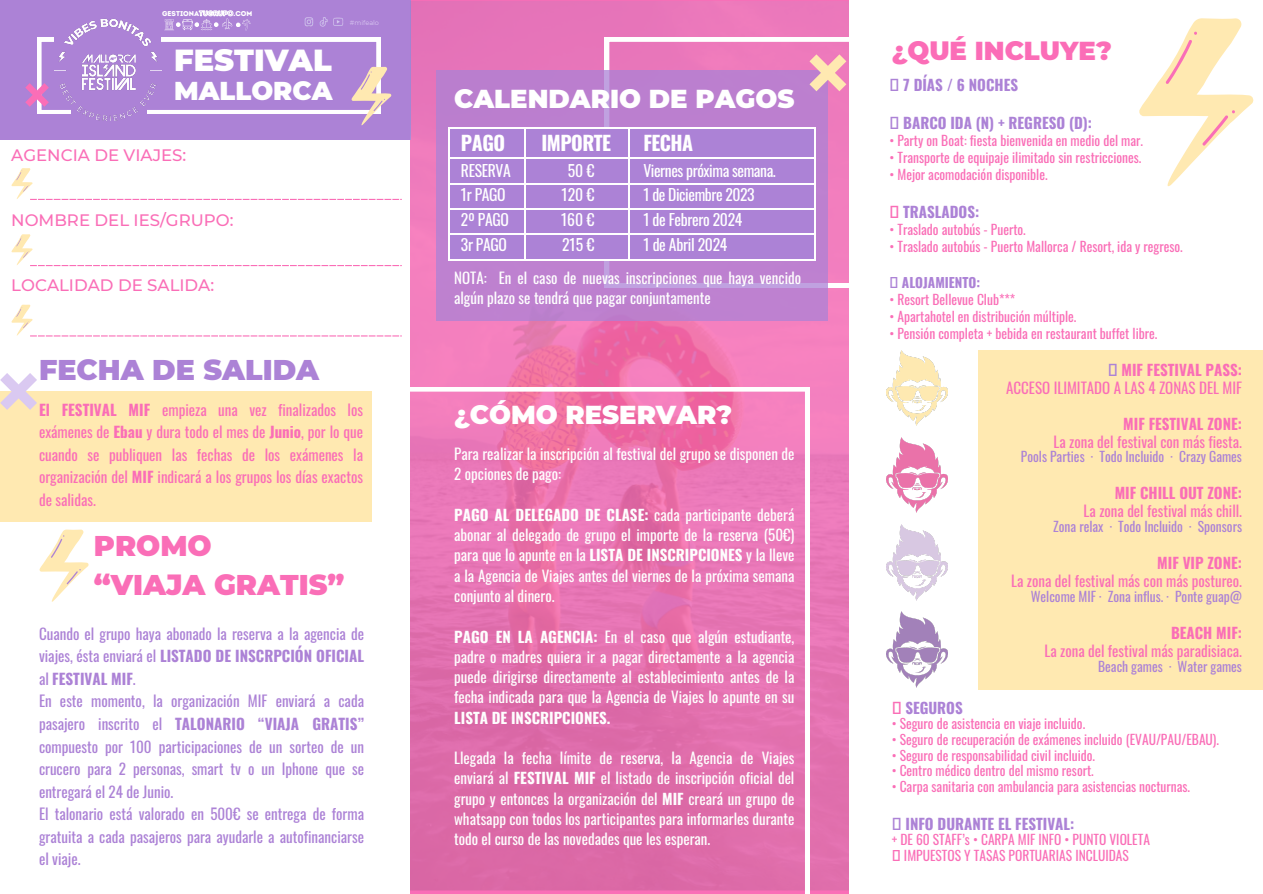
<style>
.page{position:relative;width:1263px;height:894px;background:#fff}
.page>*{position:absolute;margin:0;border:0;box-sizing:border-box;transform-origin:0 0}
.t1{font:900 30.45px "Montserrat";color:#fff}
.t2{font:900 28.5px/39.3px "Montserrat";color:#fa6eb7}
.t3{font:900 28.5px "Montserrat";color:#ac82d6}
.t4{font:900 25.95px "Montserrat";color:#fff}
.t5{font:900 25.95px "Montserrat";color:#fb6db7}
.t6{font:900 25.8px "Montserrat";color:#fff}
.t7{font:700 19.95px "Oswald";letter-spacing:-.025em;color:#fff}
.t8{font:500 16.5px "Montserrat";color:#fa6eb7}
.t9{font:15.6px/24.8px "Oswald";letter-spacing:-.02em;color:#fff}
.t10{font:15.6px/24.8px "Oswald";color:#fff;text-align:center}
.t11{font:15px/20.2px "Oswald";color:#fefefe;text-align:justify}
.t12{font:15px/22.5px "Oswald";color:#ac82d6}
.t13{font:15px/22.5px "Oswald";color:#fa6eb7;text-align:right}
.t14{font:700 15px "Oswald";color:#ac82d6}
.t15{font:700 15px "Oswald";color:#fa6eb7}
.t16{font:13.5px "Oswald";color:#fa6eb7}
.t17{font:13.5px "Oswald";color:#ac82d6}
.t18{font:700 13.5px "Oswald";color:#ac82d6}
.t19{font:7.05px "Intro Rust Base";color:#fff}
.t20{font:6.6px "Montserrat";color:#dac9f1}
.s1{color:rgb(0 0 0/0)}
.s2{font-weight:700}
</style>
<div class="page">
<div style="left:0;top:0;width:411px;height:139px;background:#ac82d6"></div>
<svg style="left:39px;top:529px;width:50px;height:73px"></svg>
<img style="left:411px;top:0;width:438px;height:889px">
<svg style="left:605px;top:37px;width:244px;height:250px"></svg>
<svg style="left:410px;top:387px;width:399px;height:506px"></svg>
<div style="left:0;top:391px;width:371px;height:130px;background:#ffe9b1"></div>
<svg style="left:0;top:373px;width:37px;height:37px"></svg>
<svg style="left:11px;top:168px;width:391px;height:32px"></svg>
<svg style="left:11px;top:234px;width:391px;height:32px"></svg>
<svg style="left:11px;top:304px;width:391px;height:32px"></svg>
<div style="left:436px;top:70px;width:392px;height:250px;background:#bd80cf"></div>
<svg style="left:809px;top:54px;width:37px;height:37px"></svg>
<div style="left:448px;top:127px;width:368px;height:134px;background:#ac82d6"></div>
<hr style="left:448px;top:127px;width:2px;height:134px;background:#fff">
<hr style="left:525px;top:128px;width:1px;height:133px;background:#fff">
<hr style="left:628px;top:128px;width:2px;height:133px;background:#fff">
<hr style="left:814px;top:128px;width:2px;height:133px;background:#fff">
<hr style="left:450px;top:127px;width:366px;height:1px;background:#fff">
<hr style="left:450px;top:157px;width:366px;height:2px;background:#fff">
<hr style="left:450px;top:183px;width:366px;height:1px;background:#fff">
<hr style="left:450px;top:208px;width:366px;height:2px;background:#fff">
<hr style="left:450px;top:234px;width:366px;height:1px;background:#fff">
<hr style="left:450px;top:259px;width:366px;height:2px;background:#fff">
<svg style="left:1139px;top:18px;width:115px;height:169px"></svg>
<div style="left:978px;top:350px;width:285px;height:339px;background:#ffe9b1"></div>
<img style="left:886px;top:350px;width:62px;height:75px">
<img style="left:886px;top:437px;width:62px;height:75px">
<img style="left:886px;top:524px;width:62px;height:76px">
<img style="left:886px;top:611px;width:62px;height:76px">
<svg style="left:25px;top:10px;width:367px;height:116px"></svg>
<h6 class="t19" style="left:162px;top:9px;width:92px">GESTIONA<span class="s1">TUGRUPO</span>.COM</h6>
<h4 class="t1" style="left:174px;top:42px;width:159px">FESTIVAL</h4>
<h4 class="t6" style="left:174px;top:75px;width:160px">MALLORCA</h4>
<h3 class="t20" style="left:350px;top:19px;width:31px">#mifealo</h3>
<p class="t8" style="left:11px;top:145px;width:177px">AGENCIA DE VIAJES:</p>
<p class="t8" style="left:11px;top:210px;width:224px">NOMBRE DEL IES/GRUPO:</p>
<p class="t8" style="left:11px;top:275px;width:204px">LOCALIDAD DE SALIDA:</p>
<p class="t3" style="left:39px;top:352px;width:282px">FECHA DE SALIDA</p>
<p class="t13" style="left:39px;top:397px;width:326px;text-align:justify"><span class="s2">El FESTIVAL MIF</span> empieza una vez finalizados los exámenes de <span class="s2">Ebau</span> y dura todo el mes de <span class="s2">Junio</span>, por lo que cuando se publiquen las fechas de los exámenes la organización del <span class="s2">MIF</span> indicará a los grupos los días exactos de salidas.</p>
<p class="t2" style="left:94px;top:526px;width:252px">PROMO<br>“VIAJA GRATIS”</p>
<h1 class="t12" style="left:39px;top:621px;width:327px">Cuando el grupo haya abonado la reserva a la agencia de viajes, ésta enviará el <span class="s2">LISTADO DE INSCRPCIÓN OFICIAL </span>al <span class="s2">FESTIVAL MIF</span>.<br>En este momento, la organización MIF enviará a cada pasajero inscrito el <span class="s2">TALONARIO “VIAJA GRATIS” </span>compuesto por 100 participaciones de un sorteo de un crucero para 2 personas, smart tv o un Iphone que se entregará el 24 de Junio.<br>El talonario está valorado en 500€ se entrega de forma gratuita a cada pasajeros para ayudarle a autofinanciarse el viaje.</h1>
<p class="t4" style="left:454px;top:83px;width:342px">CALENDARIO DE PAGOS</p>
<h6 class="t7" style="left:461px;top:127px;width:46px">PAGO</h6>
<h6 class="t7" style="left:541px;top:127px;width:71px">IMPORTE</h6>
<h6 class="t9" style="left:461px;top:157px;width:51px">RESERVA<br>1r PAGO<br>2º PAGO<br>3r PAGO</h6>
<h6 class="t10" style="left:561px;top:157px;width:35px">50 €<br>120 €<br>160 €<br>215 €</h6>
<h6 class="t9" style="left:643px;top:157px;width:134px">Viernes próxima semana.<br>1 de Diciembre 2023<br>1 de Febrero 2024<br>1 de Abril 2024</h6>
<p class="t7" style="left:643px;top:127px;width:51px">FECHA</p>
<h2 class="t11" style="left:454px;top:267px;width:348px">NOTA: En el caso de nuevas inscripciones que haya vencido algún plazo se tendrá que pagar conjuntamente</h2>
<h1 class="t4" style="left:454px;top:399px;width:279px">¿CÓMO RESERVAR?</h1>
<h6 class="t11" style="left:454px;top:443px;width:342px">Para realizar la inscripción al festival del grupo se disponen de<br>2 opciones de pago:</h6>
<p class="t11" style="left:454px;top:504px;width:342px"><span class="s2">PAGO AL DELEGADO DE CLASE:</span> cada participante deberá abonar al delegado de grupo el importe de la reserva (50€) para que lo apunte en la <span class="s2">LISTA DE INSCRIPCIONES</span> y la lleve a la Agencia de Viajes antes del viernes de la próxima semana conjunto al dinero.</p>
<h2 class="t11" style="left:454px;top:625px;width:342px"><span class="s2">PAGO EN LA AGENCIA:</span> En el caso que algún estudiante, padre o madres quiera ir a pagar directamente a la agencia puede dirigirse directamente al establecimiento antes de la fecha indicada para que la Agencia de Viajes lo apunte en su <span class="s2">LISTA DE INSCRIPCIONES.</span></h2>
<h4 class="t11" style="left:454px;top:747px;width:342px">Llegada la fecha límite de reserva, la Agencia de Viajes enviará al <span class="s2">FESTIVAL MIF</span> el listado de inscripción oficial del grupo y entonces la organización del <span class="s2">MIF</span> creará un grupo de whatsapp con todos los participantes para informarles durante todo el curso de las novedades que les esperan.</h4>
<p class="t5" style="left:892px;top:35px;width:222px">¿QUÉ INCLUYE?</p>
<p class="t14" style="left:903px;top:73px;width:116px">7 DÍAS / 6 NOCHES</p>
<p class="t14" style="left:903px;top:111px;width:190px">BARCO IDA (N) + REGRESO (D):</p>
<p class="t16" style="left:889px;top:130px;width:255px">• Party on Boat: fiesta bienvenida en medio del mar.</p>
<p class="t16" style="left:889px;top:147px;width:253px">• Transporte de equipaje ilimitado sin restricciones.</p>
<h1 class="t16" style="left:889px;top:164px;width:160px">• Mejor acomodación disponible.</h1>
<h2 class="t14" style="left:903px;top:200px;width:77px">TRASLADOS:</h2>
<p class="t16" style="left:889px;top:219px;width:138px">• Traslado autobús - Puerto.</p>
<p class="t16" style="left:889px;top:236px;width:295px">• Traslado autobús - Puerto Mallorca / Resort, ida y regreso.</p>
<h2 class="t18" style="left:902px;top:272px;width:80px">ALOJAMIENTO:</h2>
<p class="t16" style="left:889px;top:288px;width:127px">• Resort Bellevue Club***</p>
<h3 class="t16" style="left:889px;top:305px;width:188px">• Apartahotel en distribución múltiple.</h3>
<h3 class="t16" style="left:889px;top:322px;width:269px">• Pensión completa + bebida en restaurant buffet libre.</h3>
<p class="t13" style="left:1006px;top:359px;width:237px;line-height:18px"><span class="s2">MIF FESTIVAL PASS:<br></span>ACCESO ILIMITADO A LAS 4 ZONAS DEL MIF</p>
<p class="t15" style="left:1123px;top:411px;width:120px">MIF FESTIVAL ZONE:</p>
<p class="t13" style="left:1053px;top:429px;width:190px">La zona del festival con más fiesta.</p>
<p class="t17" style="left:1021px;top:446px;width:223px">Pools Parties · Todo Incluido · Crazy Games</p>
<p class="t15" style="left:1115px;top:481px;width:129px">MIF CHILL OUT ZONE:</p>
<p class="t13" style="left:1083px;top:499px;width:160px">La zona del festival más chill.</p>
<p class="t17" style="left:1053px;top:515px;width:190px">Zona relax · Todo Incluido · Sponsors</p>
<p class="t13" style="left:1011px;top:553px;width:232px;line-height:18px"><span class="s2">MIF VIP ZONE:<br></span>La zona del festival más con más postureo.</p>
<p class="t17" style="left:1031px;top:585px;width:213px">Welcome MIF · Zona influs. · Ponte guap@</p>
<p class="t13" style="left:1044px;top:623px;width:199px;line-height:18px"><span class="s2">BEACH MIF:<br></span>La zona del festival más paradisiaca.</p>
<p class="t17" style="left:1098px;top:655px;width:75px">Beach games ·</p>
<p class="t17" style="left:1178px;top:655px;width:66px">Water games</p>
<p class="t14" style="left:905px;top:696px;width:59px">SEGUROS</p>
<p class="t16" style="left:892px;top:712px;width:195px">• Seguro de asistencia en viaje incluido.</p>
<p class="t16" style="left:892px;top:728px;width:329px">• Seguro de recuperación de exámenes incluido (EVAU/PAU/EBAU).</p>
<p class="t16" style="left:892px;top:744px;width:205px">• Seguro de responsabilidad civil incluido.</p>
<p class="t16" style="left:892px;top:760px;width:204px">• Centro médico dentro del mismo resort.</p>
<h5 class="t16" style="left:892px;top:775px;width:300px">• Carpa sanitaria con ambulancia para asistencias nocturnas.</h5>
<p class="t14" style="left:905px;top:812px;width:170px">INFO DURANTE EL FESTIVAL:</p>
<p class="t16" style="left:892px;top:828px;width:260px">+ DE 60 STAFF’s • CARPA MIF INFO • PUNTO VIOLETA</p>
<p class="t16" style="left:904px;top:844px;width:226px">IMPUESTOS Y TASAS PORTUARIAS INCLUIDAS</p>
</div>
